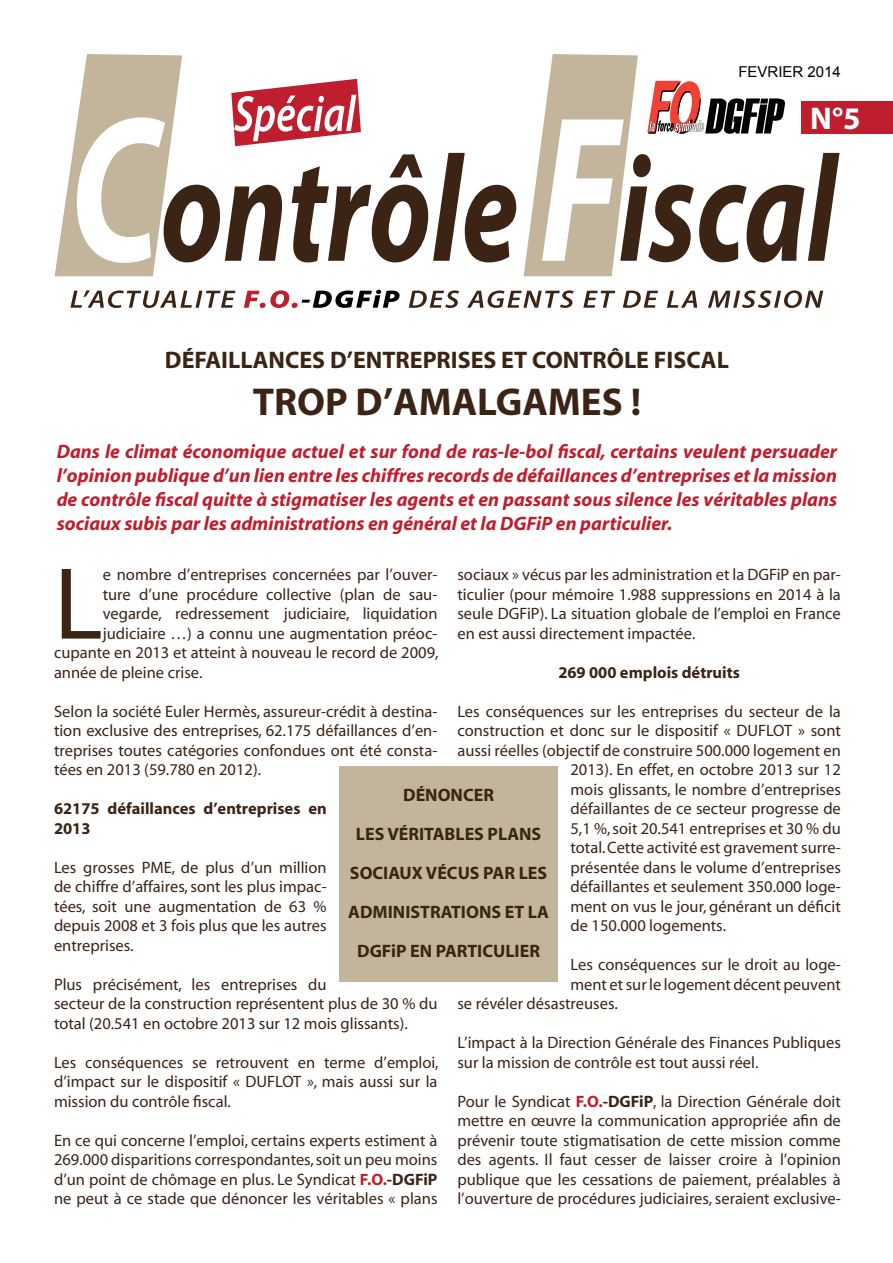
<style>
.page{position:relative;width:893px;height:1263px;background:#fff}
.page>*{position:absolute;margin:0;border:0;box-sizing:border-box;transform-origin:0 0}
.t1{font:103.35px "Myriad";color:#3c2415}
.t2{font:700 39px "Myriad";color:#3c2415}
.t3{font:700 31.5px "Myriad";color:#fff}
.t4{font:700 24px "Myriad";color:#3c2415}
.t5{font:italic 700 19.5px/24px "Myriad";color:#be1e2d;text-align:justify}
.t6{font:700 18px/39px "Myriad";color:#3c2415;text-align:center}
.t7{font:16.5px/19.5px "Myriad";color:#3c2415;text-align:justify}
.t8{font:700 16.5px/19.5px "Myriad";color:#3c2415}
.t9{font:15px "Arial";color:#000}
.s1{font-weight:700;color:#be1e2d}
.s2{font-weight:700}
</style>
<div class="page">
<svg style="left:55px;top:54px;width:461px;height:222px"></svg>
<svg style="left:70px;top:290px;width:165px;height:18px"></svg>
<svg style="left:244px;top:290px;width:156px;height:18px"></svg>
<svg style="left:409px;top:290px;width:50px;height:18px"></svg>
<svg style="left:467px;top:290px;width:107px;height:18px"></svg>
<svg style="left:583px;top:291px;width:32px;height:17px"></svg>
<svg style="left:623px;top:291px;width:35px;height:17px"></svg>
<svg style="left:667px;top:291px;width:30px;height:17px"></svg>
<svg style="left:708px;top:290px;width:115px;height:18px"></svg>
<div style="left:801px;top:101px;width:91px;height:32px;background:#be1e2d"></div>
<div style="left:339px;top:766px;width:219px;height:216px;background:#c2b59b"></div>
<svg style="left:524px;top:54px;width:316px;height:222px"></svg>
<p class="t9" style="left:738px;top:62px;width:104px">FEVRIER 2014</p>
<h3 class="t3" style="left:810px;top:102px;width:52px">N°5</h3>
<h3 class="t4" style="left:165px;top:347px;width:565px">DÉFAILLANCES D’ENTREPRISES ET CONTRÔLE FISCAL</h3>
<h2 class="t2" style="left:253px;top:381px;width:390px">TROP D’AMALGAMES !</h2>
<p class="t5" style="left:57px;top:440px;width:782px">Dans le climat économique actuel et sur fond de ras-le-bol fiscal, certains veulent persuader l’opinion publique d’un lien entre les chiffres records de défaillances d’entreprises et la mission de contrôle fiscal quitte à stigmatiser les agents et en passant sous silence les véritables plans sociaux subis par les administrations en général et la DGFiP en particulier.</p>
<h1 class="t1" style="left:54px;top:553px;width:50px">L</h1>
<p class="t7" style="left:103px;top:565px;width:336px">e nombre d’entreprises concernées par l’ouver-</p>
<p class="t7" style="left:457px;top:566px;width:385px">sociaux » vécus par les administration et la DGFiP en par&shy;ticulier (pour mémoire 1.988 suppressions en 2014 à la seule DGFiP). La situation globale de l’emploi en France en est aussi directement impactée.</p>
<p class="t8" style="left:558px;top:663px;width:183px">269 000 emplois détruits</p>
<p class="t7" style="left:457px;top:702px;width:385px">Les conséquences sur les entreprises du secteur de la</p>
<p class="t7" style="left:457px;top:722px;width:385px">construction et donc sur le dispositif « DUFLOT » sont</p>
<p class="t7" style="left:457px;top:741px;width:385px">aussi réelles (objectif de construire 500.000 logement en</p>
<p class="t7" style="left:570px;top:761px;width:272px">2013). En effet, en octobre 2013 sur 12</p>
<p class="t7" style="left:570px;top:780px;width:272px">mois glissants, le nombre d’entreprises</p>
<p class="t7" style="left:570px;top:800px;width:272px">défaillantes de ce secteur progresse de</p>
<p class="t7" style="left:570px;top:819px;width:272px">5,1 %, soit 20.541 entreprises et 30 % du</p>
<p class="t7" style="left:570px;top:839px;width:272px">total. Cette activité est gravement surre-</p>
<p class="t7" style="left:570px;top:858px;width:272px">présentée dans le volume d’entreprises</p>
<p class="t7" style="left:570px;top:878px;width:272px">défaillantes et seulement 350.000 loge-</p>
<p class="t7" style="left:570px;top:897px;width:272px">ment on vus le jour, générant un déficit</p>
<p class="t7" style="left:570px;top:917px;width:157px">de 150.000 logements.</p>
<p class="t7" style="left:570px;top:956px;width:272px">Les conséquences sur le droit au loge-</p>
<p class="t7" style="left:570px;top:975px;width:272px">ment et sur le logement décent peuvent</p>
<p class="t7" style="left:457px;top:995px;width:162px">se révéler désastreuses.</p>
<p class="t7" style="left:457px;top:1034px;width:385px">L’impact à la Direction Générale des Finances Publiques sur la mission de contrôle est tout aussi réel.</p>
<p class="t7" style="left:457px;top:1092px;width:385px">Pour le Syndicat <span class="s1">F.O.</span><span class="s2">-DGFiP</span>, la Direction Générale doit mettre en œuvre la communication appropriée afin de prévenir toute stigmatisation de cette mission comme des agents. Il faut cesser de laisser croire à l’opinion publique que les cessations de paiement, préalables à l’ouverture de procédures judiciaires, seraient exclusive-</p>
<p class="t7" style="left:103px;top:585px;width:336px">ture d’une procédure collective (plan de sau-</p>
<p class="t7" style="left:103px;top:604px;width:336px">vegarde, redressement judiciaire, liquidation</p>
<p class="t7" style="left:103px;top:624px;width:336px">judiciaire …) a connu une augmentation préoc-</p>
<p class="t7" style="left:54px;top:643px;width:386px">cupante en 2013 et atteint à nouveau le record de 2009,</p>
<p class="t7" style="left:54px;top:663px;width:150px">année de pleine crise.</p>
<p class="t7" style="left:54px;top:702px;width:385px">Selon la société Euler Hermès, assureur-crédit à destina&shy;tion exclusive des entreprises, 62.175 défaillances d’en&shy;treprises toutes catégories confondues ont été consta&shy;tées en 2013 (59.780 en 2012).</p>
<p class="t8" style="left:54px;top:799px;width:274px">62175 défaillances d’entreprises en<br>2013</p>
<p class="t7" style="left:54px;top:858px;width:274px">Les grosses PME, de plus d’un million de chiffre d’affaires, sont les plus impac&shy;tées, soit une augmentation de 63 % depuis 2008 et 3 fois plus que les autres entreprises.</p>
<p class="t7" style="left:54px;top:975px;width:385px;text-align:left">Plus précisément, les entreprises du<br>secteur de la construction représentent plus de 30 % du total (20.541 en octobre 2013 sur 12 mois glissants).</p>
<p class="t7" style="left:54px;top:1053px;width:386px">Les conséquences se retrouvent en terme d’emploi, d’impact sur le dispositif « DUFLOT », mais aussi sur la mission du contrôle fiscal.</p>
<p class="t7" style="left:54px;top:1131px;width:385px">En ce qui concerne l’emploi, certains experts estiment à 269.000 disparitions correspondantes, soit un peu moins d’un point de chômage en plus. Le Syndicat <span class="s1">F.O.</span><span class="s2">-DGFiP </span>ne peut à ce stade que dénoncer les véritables « plans</p>
<p class="t6" style="left:348px;top:776px;width:202px">DÉNONCER<br>LES VÉRITABLES PLANS<br>SOCIAUX VÉCUS PAR LES<br>ADMINISTRATIONS ET LA<br>DGFiP EN PARTICULIER</p>
</div>
